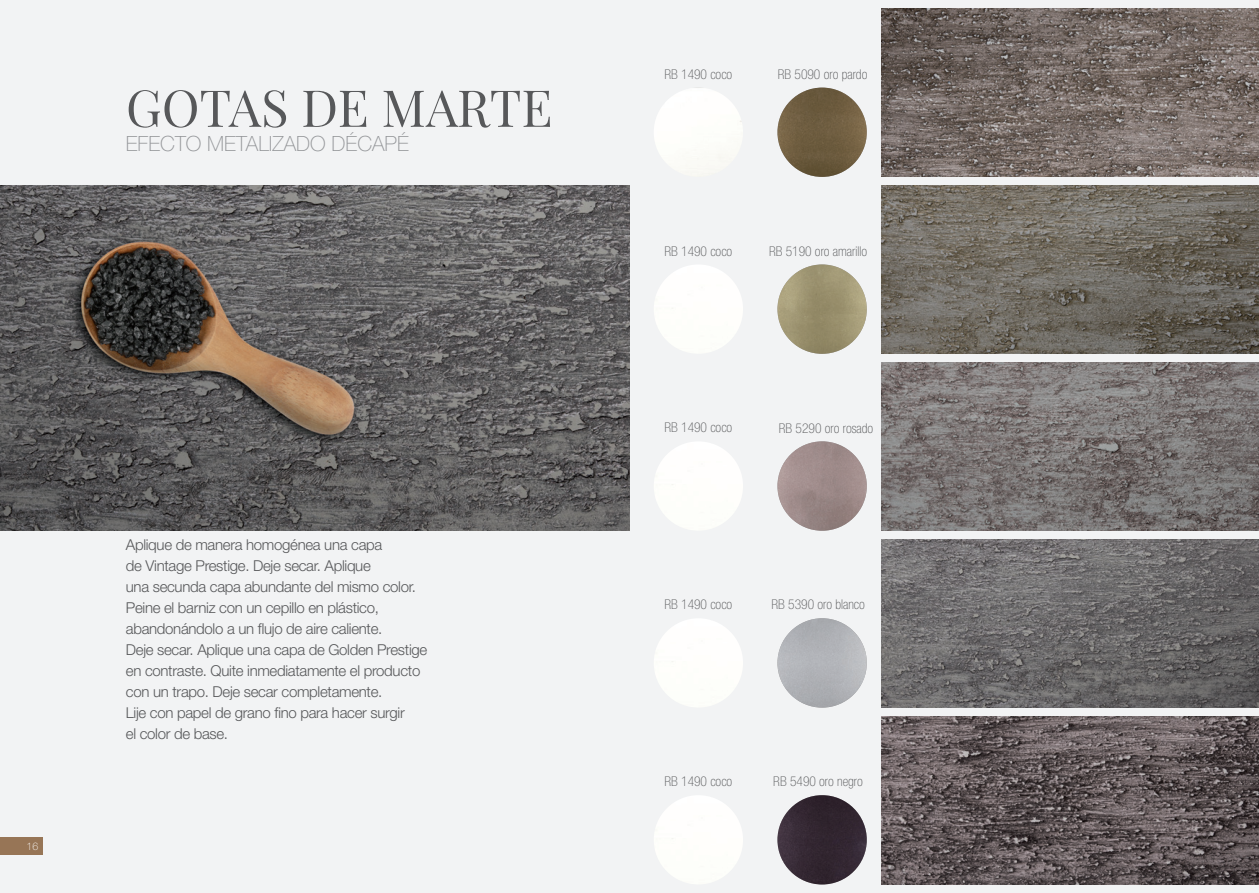
<style>
.page{position:relative;width:1259px;height:893px;background:#f2f3f4}
.page>*{position:absolute;margin:0;border:0;box-sizing:border-box;transform-origin:0 0}
.t1{font:51px "Playfair Display";color:#57585a}
.t2{font:100 21px "Helvetica Neue LT Std";color:#939598}
.t3{font:300 15px/21px "Helvetica Neue LT Std";letter-spacing:-.02em;color:#57585a}
.t4{font:100 condensed 13.5px "Helvetica Neue LT Std";color:#57585a}
.t5{font:100 10.5px "Helvetica Neue LT Std";color:#fff}
</style>
<div class="page">
<img style="left:881px;top:9px;width:378px;height:168px">
<img style="left:881px;top:185px;width:378px;height:169px">
<img style="left:881px;top:362px;width:378px;height:169px">
<img style="left:881px;top:539px;width:378px;height:169px">
<img style="left:881px;top:716px;width:378px;height:168px">
<img style="left:0;top:185px;width:629px;height:346px">
<img style="left:777px;top:618px;width:90px;height:90px;border-radius:45px">
<img style="left:777px;top:441px;width:90px;height:90px;border-radius:45px">
<img style="left:777px;top:264px;width:90px;height:90px;border-radius:45px">
<img style="left:777px;top:88px;width:90px;height:89px;border-radius:45px">
<img style="left:777px;top:795px;width:90px;height:89px;border-radius:45px">
<div style="left:654px;top:88px;width:89px;height:89px;background:#fdfefa;border-radius:45px"></div>
<div style="left:654px;top:264px;width:89px;height:90px;background:#fffefb;border-radius:45px"></div>
<div style="left:654px;top:441px;width:89px;height:90px;background:#fffefb;border-radius:45px"></div>
<div style="left:654px;top:618px;width:89px;height:90px;background:#fffefb;border-radius:45px"></div>
<div style="left:654px;top:795px;width:89px;height:89px;background:#fffefb;border-radius:45px"></div>
<div style="left:0;top:838px;width:43px;height:17px;background:#977556"></div>
<h1 class="t1" style="left:126px;top:76px;width:428px">GOTAS DE MARTE</h1>
<h2 class="t2" style="left:126px;top:132px;width:284px">EFECTO METALIZADO DÉCAPÉ</h2>
<p class="t5" style="left:27px;top:840px;width:13px">16</p>
<p class="t3" style="left:126px;top:534px;width:303px">Aplique de manera homogénea una capa<br>de Vintage Prestige. Deje secar. Aplique<br>una secunda capa abundante del mismo color.<br>Peine el barniz con un cepillo en plástico, abandonándolo a un flujo de aire caliente.<br>Deje secar. Aplique una capa de Golden Prestige en contraste. Quite inmediatamente el producto con un trapo. Deje secar completamente.<br>Lije con papel de grano fino para hacer surgir<br>el color de base.</p>
<p class="t4" style="left:664px;top:66px;width:69px">RB 1490 coco</p>
<p class="t4" style="left:778px;top:67px;width:91px">RB 5090 oro pardo</p>
<p class="t4" style="left:664px;top:243px;width:69px">RB 1490 coco</p>
<p class="t4" style="left:769px;top:244px;width:100px">RB 5190 oro amarillo</p>
<p class="t4" style="left:664px;top:420px;width:69px">RB 1490 coco</p>
<p class="t4" style="left:779px;top:421px;width:96px">RB 5290 oro rosado</p>
<p class="t4" style="left:664px;top:597px;width:69px">RB 1490 coco</p>
<p class="t4" style="left:771px;top:596px;width:95px">RB 5390 oro blanco</p>
<p class="t4" style="left:664px;top:774px;width:69px">RB 1490 coco</p>
<p class="t4" style="left:773px;top:773px;width:91px">RB 5490 oro negro</p>
</div>
